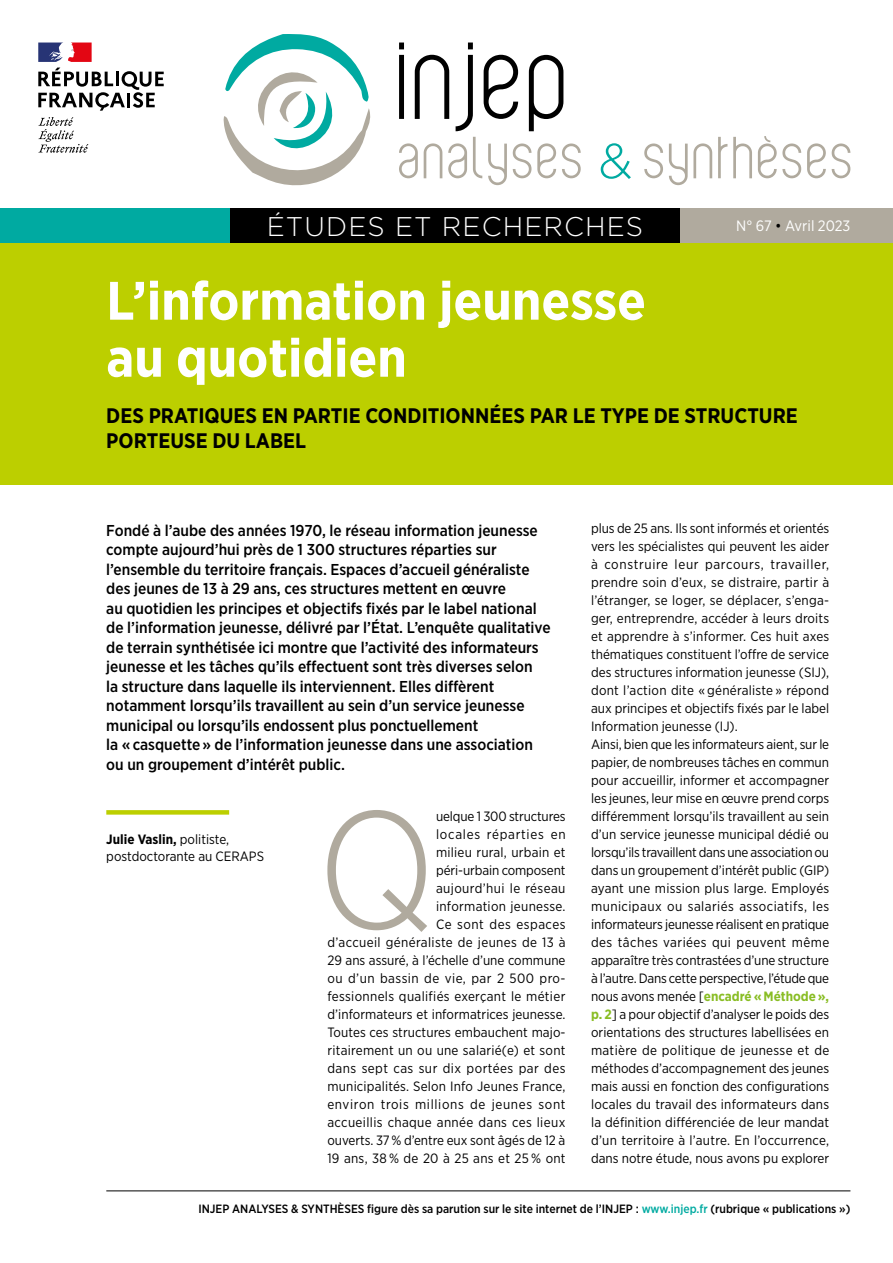
<style>
.page{position:relative;width:893px;height:1263px;background:#fff}
.page>*{position:absolute;margin:0;border:0;box-sizing:border-box;transform-origin:0 0}
.t1{font:300 166.65px "Gotham Narrow";color:#b0aa9e}
.t2{font:700 54px/57px "Gotham Narrow";color:#fff}
.t3{font:300 27px "Gotham";letter-spacing:.04em;color:#fff}
.t4{font:700 21px/25.2px "Gotham Narrow";color:#000}
.t5{font:500 15.75px/19.5px "Gotham Narrow";color:#000}
.t6{font:15px "Gotham Narrow";color:#fff}
.t7{font:13.5px/18px "Gotham Narrow";color:#000}
.t8{font:13.5px/18px "Gotham Narrow";letter-spacing:.02em;color:#000;text-align:right}
.t9{font:500 12px "Gotham Narrow";color:#000}
.s1{color:#000}
.s2{font-weight:700}
.s3{font-weight:700;color:#89bd24}
.s4{color:#00aaa1}
</style>
<div class="page">
<div style="left:0;top:242px;width:893px;height:243px;background:#bccf00"></div>
<svg style="left:38px;top:68px;width:126px;height:43px"></svg>
<svg style="left:38px;top:117px;width:50px;height:36px"></svg>
<svg style="left:38px;top:43px;width:54px;height:19px"></svg>
<svg style="left:223px;top:34px;width:148px;height:152px"></svg>
<svg style="left:399px;top:43px;width:5px;height:76px"></svg>
<svg style="left:415px;top:55px;width:34px;height:64px"></svg>
<svg style="left:456px;top:43px;width:17px;height:88px"></svg>
<svg style="left:484px;top:55px;width:34px;height:64px"></svg>
<svg style="left:529px;top:55px;width:34px;height:76px"></svg>
<svg style="left:644px;top:136px;width:206px;height:49px"></svg>
<svg style="left:601px;top:143px;width:30px;height:36px"></svg>
<svg style="left:399px;top:137px;width:182px;height:48px"></svg>
<div style="left:0;top:208px;width:234px;height:34px;background:#00aaa1"></div>
<hr style="left:106px;top:1190px;width:744px;height:1px;background:#000">
<div style="left:230px;top:208px;width:450px;height:34px;background:#000"></div>
<div style="left:680px;top:208px;width:213px;height:34px;background:#b0aa9e"></div>
<div style="left:106px;top:810px;width:123px;height:5px;background:#bccf00"></div>
<h3 class="t3" style="left:267px;top:210px;width:378px">ÉTUDES ET RECHERCHES</h3>
<p class="t6" style="left:736px;top:216px;width:116px">N° 67 <span class="s1">•</span> Avril 2023</p>
<h2 class="t2" style="left:106px;top:272px;width:541px">L’information jeunesse au quotidien</h2>
<h3 class="t4" style="left:106px;top:403px;width:693px">DES PRATIQUES EN PARTIE CONDITIONNÉES PAR LE TYPE DE STRUCTURE<br>PORTEUSE DU LABEL</h3>
<p class="t5" style="left:106px;top:520px;width:446px">Fondé à l’aube des années 1970, le réseau information jeunesse compte aujourd’hui près de 1 300 structures réparties sur l’ensemble du territoire français. Espaces d’accueil généraliste des jeunes de 13 à 29 ans, ces structures mettent en œuvre<br>au quotidien les principes et objectifs fixés par le label national de l’information jeunesse, délivré par l’État. L’enquête qualitative de terrain synthétisée ici montre que l’activité des informateurs jeunesse et les tâches qu’ils effectuent sont très diverses selon<br>la structure dans laquelle ils interviennent. Elles diffèrent notamment lorsqu’ils travaillent au sein d’un service jeunesse municipal ou lorsqu’ils endossent plus ponctuellement<br>la « casquette » de l’information jeunesse dans une association ou un groupement d’intérêt public.</p>
<h1 class="t1" style="left:317px;top:768px;width:120px">Q</h1>
<p class="t8" style="left:327px;top:807px;width:240px">uelque 1 300 structures<br>locales réparties en<br>milieu rural, urbain et<br>péri-urbain composent<br>aujourd’hui le réseau<br>information jeunesse.<br>Ce sont des espaces<br>d’accueil généraliste de jeunes de 13 à 29 ans assuré, à l’échelle d’une commune ou d’un bassin de vie, par 2 500 pro&shy;fessionnels qualifiés exerçant le métier d’informateurs et informatrices jeunesse.<br>Toutes ces structures embauchent majo&shy;ritairement un ou une salarié(e) et sont dans sept cas sur dix portées par des municipalités. Selon Info Jeunes France, environ trois millions de jeunes sont accueillis chaque année dans ces lieux ouverts. 37 % d’entre eux sont âgés de 12 à 19 ans, 38 % de 20 à 25 ans et 25 % ont</p>
<p class="t7" style="left:106px;top:831px;width:159px;line-height:16.5px"><span class="s2">Julie Vaslin,</span> politiste, postdoctorante au CERAPS</p>
<p class="t7" style="left:591px;top:519px;width:240px">plus de 25 ans. Ils sont informés et orientés vers les spécialistes qui peuvent les aider à construire leur parcours, travailler, prendre soin d’eux, se distraire, partir à l’étranger, se loger, se déplacer, s’enga&shy;ger, entreprendre, accéder à leurs droits et apprendre à s’informer. Ces huit axes thématiques constituent l’offre de service des structures information jeunesse (SIJ), dont l’action dite « généraliste » répond aux principes et objectifs fixés par le label Information jeunesse (IJ).<br>Ainsi, bien que les informateurs aient, sur le papier, de nombreuses tâches en commun pour accueillir, informer et accompagner les jeunes, leur mise en œuvre prend corps différemment lorsqu’ils travaillent au sein d’un service jeunesse municipal dédié ou lorsqu’ils travaillent dans une association ou dans un groupement d’intérêt public (GIP) ayant une mission plus large. Employés municipaux ou salariés associatifs, les informateurs jeunesse réalisent en pratique des tâches variées qui peuvent même apparaître très contrastées d’une structure à l’autre. Dans cette perspective, l’étude que nous avons menée [<span class="s3">encadré « Méthode », p. 2</span>] a pour objectif d’analyser le poids des orientations des structures labellisées en matière de politique de jeunesse et de méthodes d’accompagnement des jeunes mais aussi en fonction des configurations locales du travail des informateurs dans la définition différenciée de leur mandat d’un territoire à l’autre. En l’occurrence, dans notre étude, nous avons pu explorer</p>
<p class="t9" style="left:198px;top:1201px;width:654px">INJEP ANALYSES &amp; SYNTHÈSES figure dès sa parution sur le site internet de l’INJEP : <span class="s4">www.injep.fr</span> (rubrique « publications »)</p>
</div>
